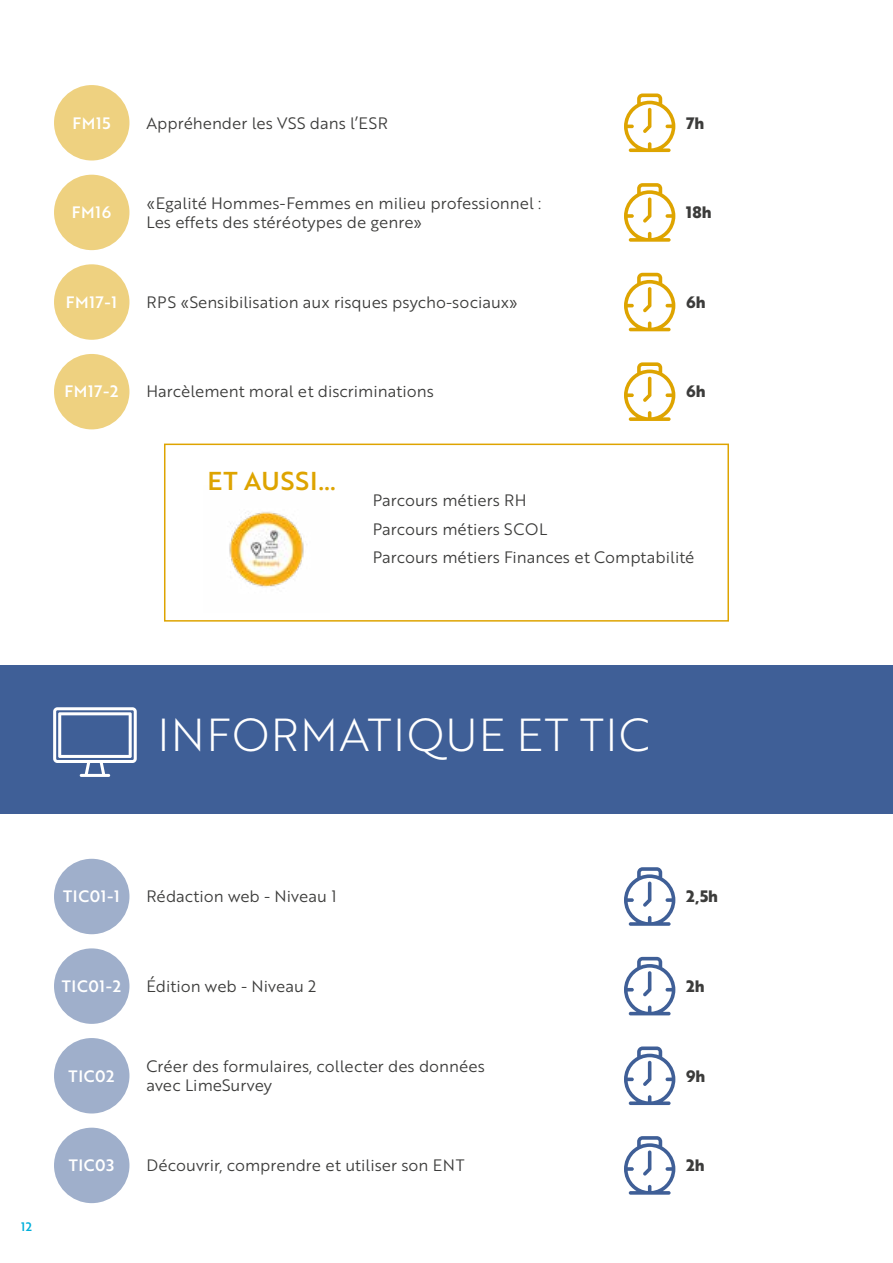
<style>
.page{position:relative;width:893px;height:1263px;background:#fff}
.page>*{position:absolute;margin:0;border:0;box-sizing:border-box;transform-origin:0 0}
.t1{font:45px "Brother 1816 Light";letter-spacing:.03em;color:#fff}
.t2{font:25.2px "Brother 1816 Medium";letter-spacing:.04em;color:#dea400}
.t3{font:16.05px/28.5px "Brother 1816 Book";color:#3c3c3b}
.t4{font:16.05px "Brother 1816 Medium";letter-spacing:.04em;color:#fff}
.t5{font:700 16.05px "Brother 1816 Extra";color:#3c3c3b}
.t6{font:12px "Brother 1816 Medium";color:#00afdb}
</style>
<div class="page">
<div style="left:164px;top:444px;width:565px;height:178px;border:2px solid #dea400"></div>
<img style="left:229px;top:511px;width:75px;height:76px">
<div style="left:54px;top:354px;width:75px;height:75px;background:#eed180;border-radius:50%"></div>
<svg style="left:624px;top:362px;width:51px;height:59px"></svg>
<div style="left:54px;top:264px;width:75px;height:76px;background:#eed180;border-radius:50%"></div>
<svg style="left:624px;top:273px;width:51px;height:58px"></svg>
<div style="left:54px;top:85px;width:75px;height:76px;background:#eed180;border-radius:50%"></div>
<svg style="left:624px;top:94px;width:51px;height:58px"></svg>
<div style="left:54px;top:175px;width:75px;height:75px;background:#eed180;border-radius:50%"></div>
<svg style="left:624px;top:183px;width:51px;height:59px"></svg>
<div style="left:0;top:665px;width:893px;height:149px;background:#3f5f97"></div>
<svg style="left:53px;top:707px;width:84px;height:70px"></svg>
<div style="left:54px;top:859px;width:75px;height:75px;background:#9fafcb;border-radius:50%"></div>
<svg style="left:624px;top:867px;width:51px;height:59px"></svg>
<div style="left:54px;top:948px;width:75px;height:76px;background:#9fafcb;border-radius:50%"></div>
<svg style="left:624px;top:957px;width:51px;height:58px"></svg>
<div style="left:54px;top:1038px;width:75px;height:75px;background:#9fafcb;border-radius:50%"></div>
<svg style="left:624px;top:1046px;width:51px;height:59px"></svg>
<div style="left:54px;top:1128px;width:75px;height:75px;background:#9fafcb;border-radius:50%"></div>
<svg style="left:624px;top:1136px;width:51px;height:59px"></svg>
<p class="t4" style="left:72px;top:111px;width:40px">FM15</p>
<p class="t3" style="left:146px;top:108px;width:243px">Appréhender les VSS dans l’ESR</p>
<p class="t5" style="left:686px;top:110px;width:20px">7h</p>
<p class="t4" style="left:72px;top:200px;width:41px">FM16</p>
<p class="t3" style="left:146px;top:192px;width:396px;line-height:19.4px">«Egalité Hommes-Femmes en milieu professionnel :<br>Les effets des stéréotypes de genre»</p>
<p class="t5" style="left:686px;top:200px;width:27px">18h</p>
<p class="t4" style="left:66px;top:290px;width:53px">FM17-1</p>
<p class="t3" style="left:146px;top:287px;width:373px">RPS «Sensibilisation aux risques psycho-sociaux»</p>
<p class="t5" style="left:686px;top:290px;width:21px">6h</p>
<p class="t4" style="left:64px;top:380px;width:56px">FM17-2</p>
<p class="t3" style="left:146px;top:377px;width:289px">Harcèlement moral et discriminations</p>
<p class="t5" style="left:686px;top:379px;width:21px">6h</p>
<h2 class="t2" style="left:208px;top:462px;width:130px">ET AUSSI…</h2>
<p class="t3" style="left:373px;top:486px;width:323px">Parcours métiers RH<br>Parcours métiers SCOL<br>Parcours métiers Finances et Comptabilité</p>
<h1 class="t1" style="left:157px;top:702px;width:494px">INFORMATIQUE ET TIC</h1>
<p class="t6" style="left:21px;top:1218px;width:12px">12</p>
<p class="t4" style="left:63px;top:884px;width:58px">TIC01-1</p>
<p class="t3" style="left:146px;top:882px;width:192px">Rédaction web - Niveau 1</p>
<p class="t5" style="left:686px;top:884px;width:34px">2,5h</p>
<p class="t4" style="left:62px;top:974px;width:61px">TIC01-2</p>
<p class="t3" style="left:146px;top:971px;width:172px">Édition web - Niveau 2</p>
<p class="t5" style="left:686px;top:974px;width:20px">2h</p>
<p class="t4" style="left:69px;top:1064px;width:47px">TIC02</p>
<p class="t3" style="left:146px;top:1056px;width:340px;line-height:19.4px">Créer des formulaires, collecter des données avec LimeSurvey</p>
<p class="t5" style="left:686px;top:1063px;width:21px">9h</p>
<p class="t4" style="left:69px;top:1153px;width:47px">TIC03</p>
<p class="t3" style="left:146px;top:1150px;width:320px">Découvrir, comprendre et utiliser son ENT</p>
<p class="t5" style="left:686px;top:1153px;width:20px">2h</p>
</div>
